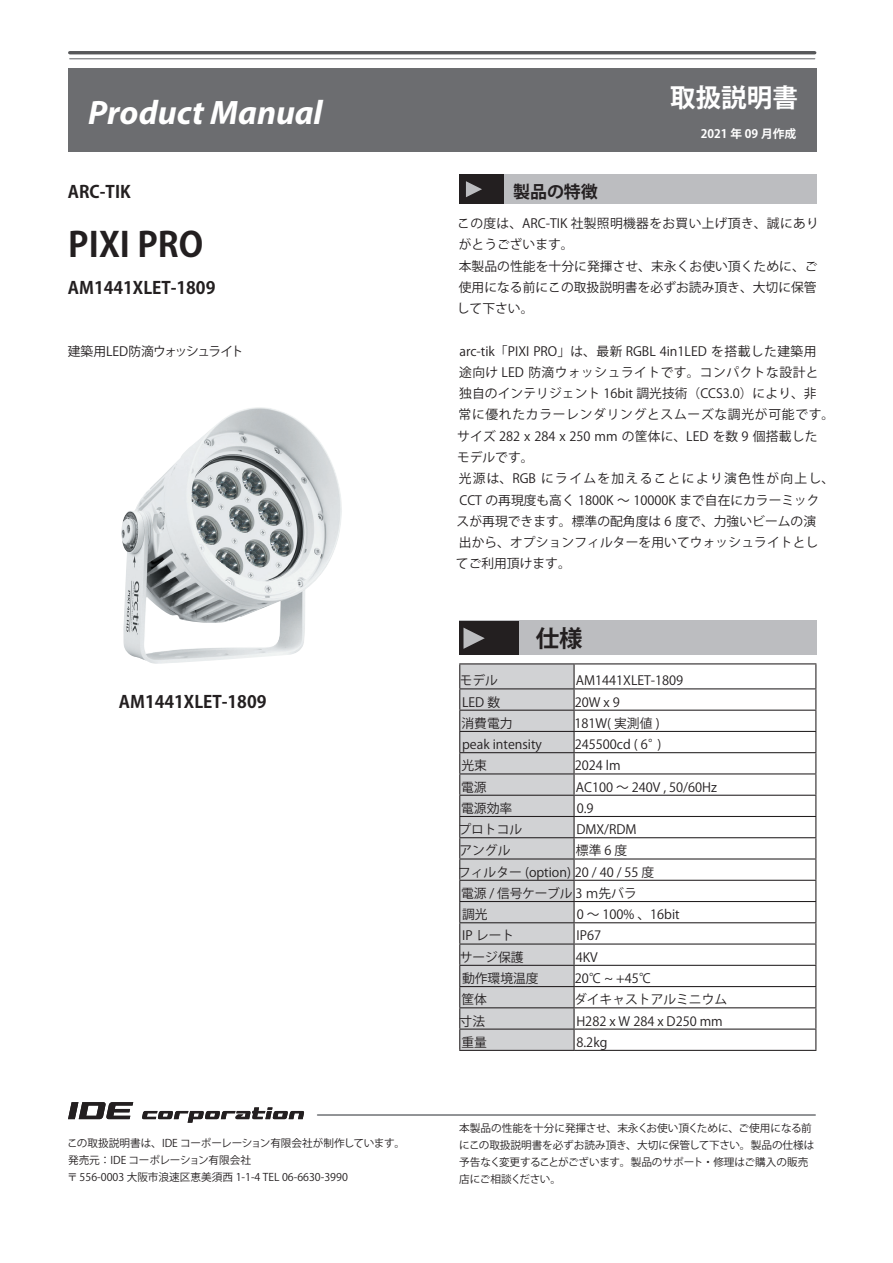
<style>
.page{position:relative;width:893px;height:1263px;background:#fff}
.page>*{position:absolute;margin:0;border:0;box-sizing:border-box;transform-origin:0 0}
.t1{font:italic 700 34.05px "Myriad Pro";color:#fff}
.t2{font:700 34.05px "Koz Go Pro";color:#231f20}
.t3{font:700 25.5px "Koz Go Pro";color:#fff}
.t4{font:700 23.4px "Koz Go Pro";color:#231f20}
.t5{font:700 16.95px "Koz Go Pro";color:#231f20}
.t6{font:12.75px/21.3px "Koz Go Pro";color:#231f20}
.t7{font:12.75px "Koz Go Pro";letter-spacing:-.05em;color:#231f20}
.t8{font:12.75px "Koz Go Pro";letter-spacing:-.02em;color:#231f20}
.t9{font:700 11.7px "Koz Go Pro";color:#fff}
.t10{font:10.65px/17px "Koz Go Pro";color:#231f20}
</style>
<div class="page">
<div style="left:68px;top:68px;width:748px;height:83px;background:#6c6d70"></div>
<hr style="left:70px;top:51px;width:745px;height:3px;background:#57585a">
<hr style="left:70px;top:58px;width:745px;height:1px;background:#808285">
<hr style="left:318px;top:1114px;width:497px;height:2px;background:#808285">
<svg style="left:68px;top:1102px;width:65px;height:17px"></svg>
<svg style="left:142px;top:1107px;width:162px;height:16px"></svg>
<div style="left:459px;top:174px;width:357px;height:30px;background:#bcbdc0"></div>
<div style="left:459px;top:174px;width:45px;height:30px;background:#231f20"></div>
<svg style="left:466px;top:181px;width:16px;height:16px"></svg>
<div style="left:459px;top:621px;width:357px;height:34px;background:#bcbdc0"></div>
<div style="left:459px;top:621px;width:60px;height:34px;background:#231f20"></div>
<svg style="left:463px;top:628px;width:22px;height:21px"></svg>
<hr style="left:574px;top:1050px;width:242px;height:1px;background:#231f20">
<hr style="left:574px;top:663px;width:242px;height:1px;background:#231f20">
<hr style="left:459px;top:663px;width:115px;height:1px;background:#231f20">
<svg style="left:459px;top:664px;width:357px;height:386px"></svg>
<hr style="left:459px;top:1050px;width:115px;height:1px;background:#231f20">
<img style="left:121px;top:407px;width:221px;height:257px">
<h1 class="t1" style="left:88px;top:91px;width:236px">Product Manual</h1>
<h3 class="t5" style="left:68px;top:181px;width:64px">ARC-TIK</h3>
<h1 class="t2" style="left:68px;top:223px;width:136px">PIXI PRO</h1>
<h3 class="t5" style="left:68px;top:276px;width:149px">AM1441XLET-1809</h3>
<p class="t7" style="left:68px;top:343px;width:177px">建築用LED防滴ウォッシュライト</p>
<h3 class="t5" style="left:119px;top:691px;width:149px">AM1441XLET-1809</h3>
<p class="t10" style="left:67px;top:1135px;width:339px">この取扱説明書は、IDE コーポーレーション有限会社が制作しています。発売元：IDE コーポレーション有限会社<br>〒 556-0003 大阪市浪速区恵美須西 1-1-4 TEL 06-6630-3990</p>
<h3 class="t5" style="left:513px;top:181px;width:86px">製品の特徴</h3>
<h2 class="t3" style="left:670px;top:82px;width:129px">取扱説明書</h2>
<p class="t9" style="left:701px;top:127px;width:97px">2021 年 09 月作成</p>
<p class="t6" style="left:457px;top:213px;width:364px">この度は、ARC-TIK 社製照明機器をお買い上げ頂き、誠にありがとうございます。<br>本製品の性能を十分に発揮させ、末永くお使い頂くために、ご使用になる前にこの取扱説明書を必ずお読み頂き、大切に保管して下さい。</p>
<p class="t6" style="left:456px;top:341px;width:380px">arc-tik「PIXI PRO」は、最新 RGBL 4in1LED を搭載した建築用<br>途向け LED 防滴ウォッシュライトです。コンパクトな設計と<br>独自のインテリジェント 16bit 調光技術（CCS3.0）により、非<br>常に優れたカラーレンダリングとスムーズな調光が可能です。サイズ 282 x 284 x 250 mm の筐体に、LED を数 9 個搭載した<br>モデルです。<br>光源は、RGB にライムを加えることにより演色性が向上し、<br>CCT の再現度も高く 1800K ～ 10000K まで自在にカラーミック<br>スが再現できます。標準の配角度は 6 度で、力強いビームの演<br>出から、オプションフィルターを用いてウォッシュライトとし<br>てご利用頂けます。</p>
<h3 class="t4" style="left:536px;top:623px;width:48px">仕様</h3>
<p class="t6" style="left:460px;top:670px;width:40px">モデル</p>
<p class="t6" style="left:576px;top:670px;width:109px">AM1441XLET-1809</p>
<p class="t6" style="left:462px;top:691px;width:40px">LED 数</p>
<p class="t6" style="left:575px;top:691px;width:47px">20W x 9</p>
<p class="t6" style="left:462px;top:713px;width:53px">消費電力</p>
<p class="t6" style="left:574px;top:713px;width:87px">181W( 実測値 )</p>
<p class="t6" style="left:462px;top:734px;width:81px">peak intensity</p>
<p class="t6" style="left:575px;top:734px;width:88px">245500cd ( 6°)</p>
<p class="t6" style="left:461px;top:755px;width:27px">光束</p>
<p class="t6" style="left:575px;top:755px;width:47px">2024 lm</p>
<p class="t6" style="left:461px;top:776px;width:27px">電源</p>
<p class="t6" style="left:576px;top:776px;width:143px">AC100 ～ 240V , 50/60Hz</p>
<p class="t6" style="left:461px;top:798px;width:53px">電源効率</p>
<p class="t6" style="left:577px;top:798px;width:18px">0.9</p>
<p class="t6" style="left:458px;top:819px;width:65px">プロトコル</p>
<p class="t6" style="left:576px;top:819px;width:62px">DMX/RDM</p>
<p class="t6" style="left:459px;top:840px;width:53px">アングル</p>
<p class="t6" style="left:576px;top:840px;width:53px">標準 6 度</p>
<p class="t6" style="left:458px;top:862px;width:198px">フィルター (option) 20 / 40 / 55 度</p>
<p class="t8" style="left:461px;top:885px;width:177px">電源 / 信号ケーブル 3 ｍ先バラ</p>
<p class="t6" style="left:462px;top:904px;width:27px">調光</p>
<p class="t6" style="left:577px;top:904px;width:104px">0 ～ 100% 、16bit</p>
<p class="t6" style="left:462px;top:925px;width:53px">IP レート</p>
<p class="t6" style="left:576px;top:925px;width:26px">IP67</p>
<p class="t6" style="left:460px;top:947px;width:65px">サージ保護</p>
<p class="t6" style="left:576px;top:947px;width:23px">4KV</p>
<p class="t6" style="left:462px;top:968px;width:78px">動作環境温度</p>
<p class="t6" style="left:575px;top:968px;width:78px">20℃ ~ +45℃</p>
<p class="t6" style="left:462px;top:989px;width:27px">筐体</p>
<p class="t6" style="left:574px;top:989px;width:155px">ダイキャストアルミニウム</p>
<p class="t6" style="left:460px;top:1010px;width:27px">寸法</p>
<p class="t6" style="left:576px;top:1010px;width:148px">H282 x W 284 x D250 mm</p>
<p class="t6" style="left:462px;top:1032px;width:27px">重量</p>
<p class="t6" style="left:576px;top:1032px;width:32px">8.2kg</p>
<p class="t10" style="left:459px;top:1120px;width:357px">本製品の性能を十分に発揮させ、末永くお使い頂くために、ご使用になる前にこの取扱説明書を必ずお読み頂き、大切に保管して下さい。製品の仕様は予告なく変更することがございます。製品のサポート・修理はご購入の販売店にご相談ください。</p>
</div>
